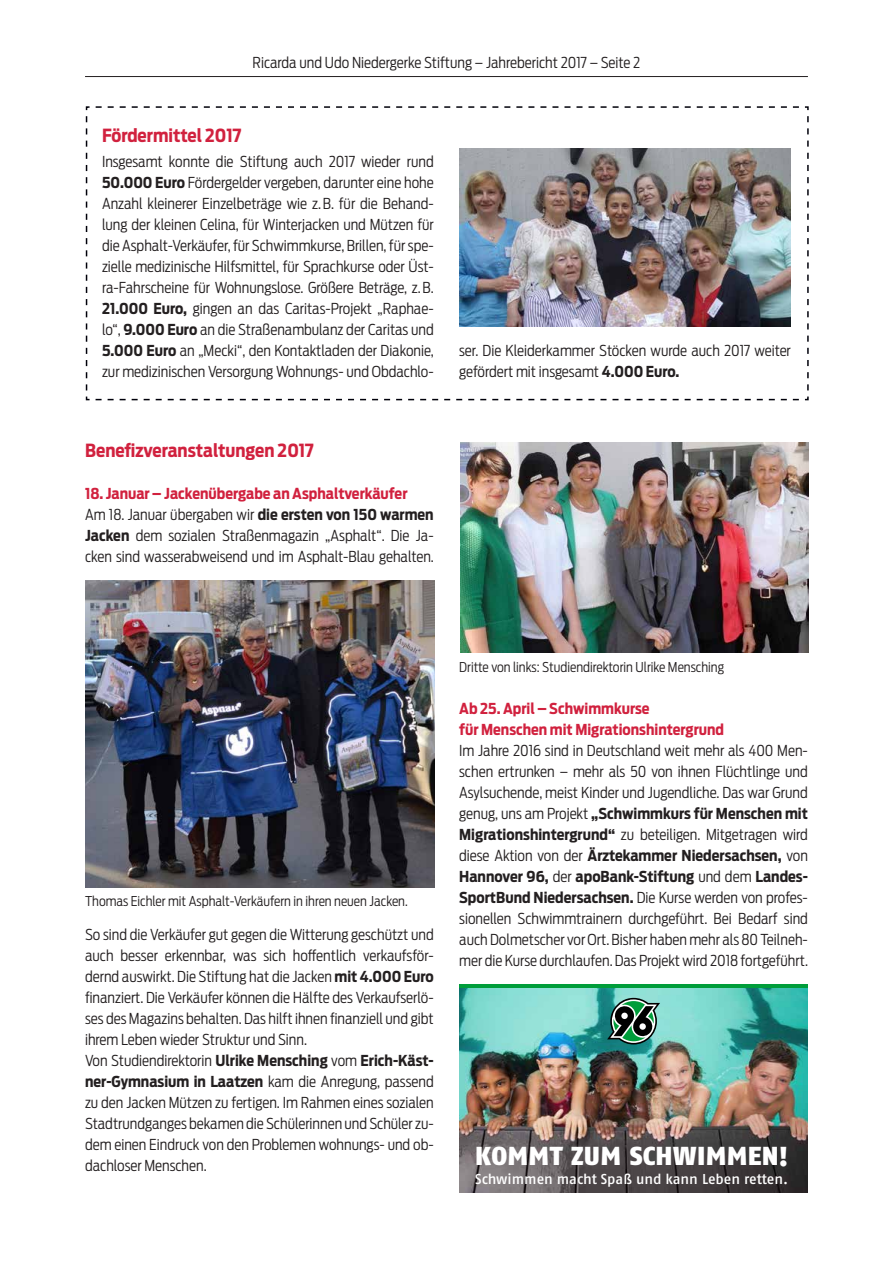
<style>
.page{position:relative;width:893px;height:1263px;background:#fff}
.page>*{position:absolute;margin:0;border:0;box-sizing:border-box;transform-origin:0 0}
.t1{font:900 25.95px "Fago OT";letter-spacing:.01em;color:#fff}
.t2{font:700 18px "Antenna Cond";color:#d1213e}
.t3{font:300 15px/21px "Antenna Cond";color:#231f20}
.t4{font:700 15px/21px "Antenna Cond";color:#d1213e}
.t5{font:500 14.4px "Fago OT";letter-spacing:-.005em;color:#fff}
.t6{font:300 13.5px "Antenna Cond";color:#231f20}
.s1{font-weight:700}
.s2{font-weight:700;color:#d1213e}
</style>
<div class="page">
<hr style="left:85px;top:76px;width:723px;height:1px;background:#231f20">
<svg style="left:85px;top:106px;width:724px;height:295px"></svg>
<img style="left:86px;top:581px;width:348px;height:306px">
<img style="left:459px;top:987px;width:349px;height:205px">
<hr style="left:459px;top:984px;width:349px;height:3px;background:#009d3a">
<svg style="left:607px;top:998px;width:53px;height:46px"></svg>
<img style="left:460px;top:442px;width:349px;height:210px">
<img style="left:459px;top:148px;width:332px;height:179px">
<p class="t3" style="left:253px;top:52px;width:389px">Ricarda und Udo Niedergerke Stiftung – Jahrebericht 2017 – Seite 2</p>
<p class="t2" style="left:102px;top:124px;width:141px">Fördermittel 2017</p>
<p class="t3" style="left:102px;top:151px;width:333px;text-align:justify">Insgesamt konnte die Stiftung auch 2017 wieder rund <span class="s1">50.000 Euro</span> Fördergelder vergeben, darunter eine hohe Anzahl kleinerer Einzelbeträge wie z.B. für die Behand&shy;lung der kleinen Celina, für Winterjacken und Mützen für die Asphalt-Verkäufer, für Schwimmkurse, Brillen, für spe&shy;zielle medizinische Hilfsmittel, für Sprachkurse oder Üst&shy;ra-Fahrscheine für Wohnungslose. Größere Beträge, z.B.<br><span class="s1">21.000 Euro,</span> gingen an das Caritas-Projekt „Raphae&shy;lo“, <span class="s1">9.000 Euro</span> an die Straßenambulanz der Caritas und <span class="s1">5.000 Euro</span> an „Mecki“, den Kontaktladen der Diakonie, zur medizinischen Versorgung Wohnungs- und Obdachlo-</p>
<p class="t2" style="left:85px;top:439px;width:230px">Benefizveranstaltungen 2017</p>
<p class="t3" style="left:85px;top:483px;width:350px"><span class="s2">18. Januar – Jackenübergabe an Asphaltverkäufer<br></span>Am 18. Januar übergaben wir <span class="s1">die ersten von 150 warmen Jacken</span> dem sozialen Straßenmagazin „Asphalt“. Die Ja&shy;cken sind wasserabweisend und im Asphalt-Blau gehalten.</p>
<p class="t3" style="left:459px;top:340px;width:333px">ser. Die Kleiderkammer Stöcken wurde auch 2017 weiter gefördert mit insgesamt <span class="s1">4.000 Euro.</span></p>
<p class="t6" style="left:85px;top:893px;width:324px">Thomas Eichler mit Asphalt-Verkäufern in ihren neuen Jacken.</p>
<p class="t3" style="left:85px;top:924px;width:350px">So sind die Verkäufer gut gegen die Witterung geschützt und auch besser erkennbar, was sich hoffentlich verkaufsför&shy;dernd auswirkt. Die Stiftung hat die Jacken <span class="s1">mit 4.000 Euro </span>finanziert. Die Verkäufer können die Hälfte des Verkaufserlö&shy;ses des Magazins behalten. Das hilft ihnen finanziell und gibt ihrem Leben wieder Struktur und Sinn.<br>Von Studiendirektorin <span class="s1">Ulrike Mensching</span> vom <span class="s1">Erich-Käst&shy;ner-Gymnasium in Laatzen</span> kam die Anregung, passend zu den Jacken Mützen zu fertigen. Im Rahmen eines sozialen Stadtrundganges bekamen die Schülerinnen und Schüler zu&shy;dem einen Eindruck von den Problemen wohnungs- und ob&shy;dachloser Menschen.</p>
<p class="t6" style="left:459px;top:659px;width:266px">Dritte von links: Studiendirektorin Ulrike Mensching</p>
<p class="t4" style="left:459px;top:698px;width:266px">Ab 25. April – Schwimmkurse<br>für Menschen mit Migrationshintergrund</p>
<p class="t3" style="left:459px;top:740px;width:350px;text-align:justify">Im Jahre 2016 sind in Deutschland weit mehr als 400 Men&shy;schen ertrunken – mehr als 50 von ihnen Flüchtlinge und Asylsuchende, meist Kinder und Jugendliche. Das war Grund genug, uns am Projekt <span class="s1">„Schwimmkurs für Menschen mit Migrationshintergrund“</span> zu beteiligen. Mitgetragen wird diese Aktion von der <span class="s1">Ärztekammer Niedersachsen,</span> von <span class="s1">Hannover 96,</span> der <span class="s1">apoBank-Stiftung</span> und dem <span class="s1">Landes-SportBund Niedersachsen.</span> Die Kurse werden von profes&shy;sionellen Schwimmtrainern durchgeführt. Bei Bedarf sind auch Dolmetscher vor Ort. Bisher haben mehr als 80 Teilneh&shy;mer die Kurse durchlaufen. Das Projekt wird 2018 fortgeführt.</p>
<h1 class="t1" style="left:475px;top:1140px;width:314px">KOMMT ZUM SCHWIMMEN!</h1>
<p class="t5" style="left:475px;top:1170px;width:314px">Schwimmen macht Spaß und kann Leben retten.</p>
</div>
